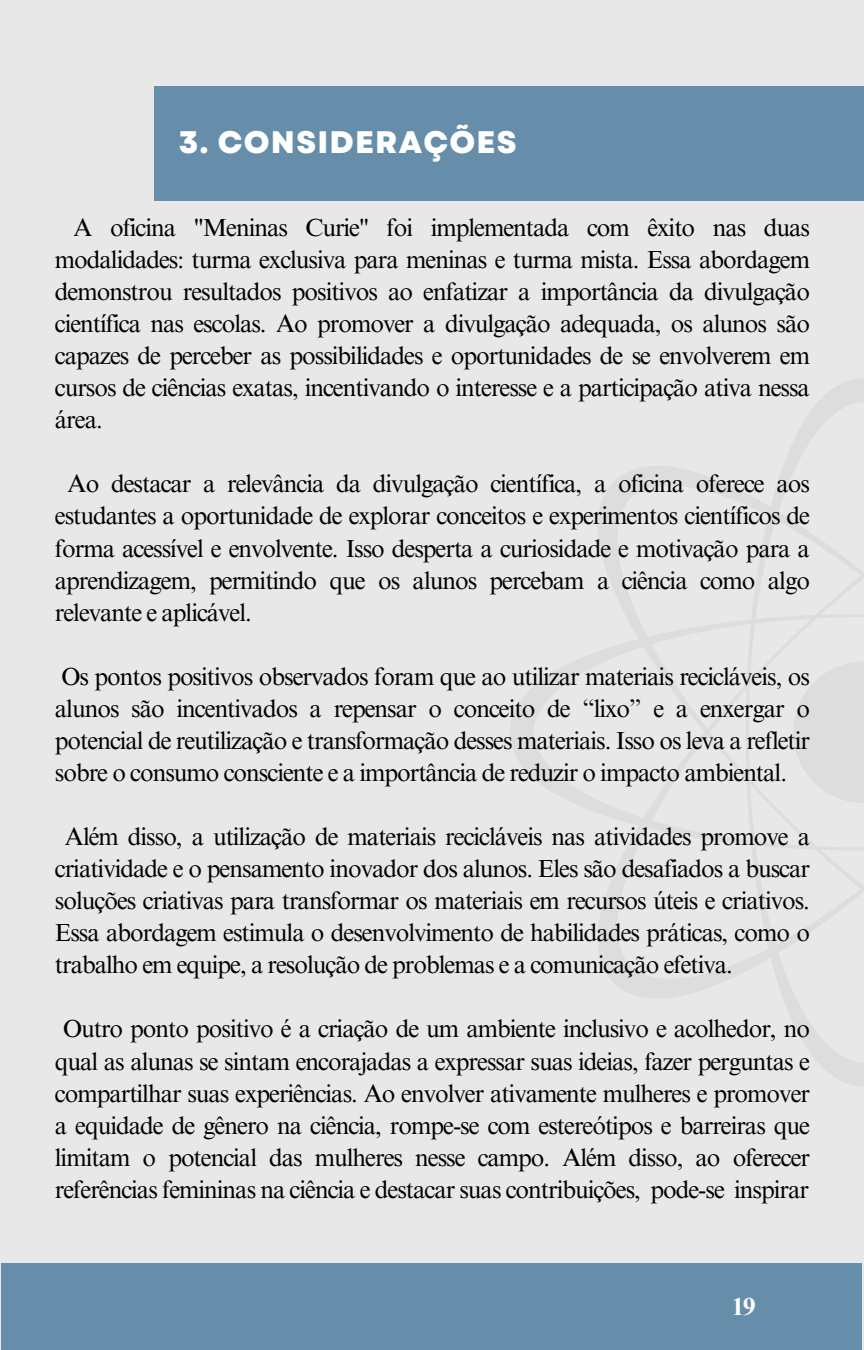
<style>
.page{position:relative;width:864px;height:1350px;background:#e9e8e9}
.page>*{position:absolute;margin:0;border:0;box-sizing:border-box;transform-origin:0 0}
.t1{font:800 31.05px "Garet";letter-spacing:.04em;color:#fff}
.t2{font:24.75px/31.9px "Times NRMT Pro";letter-spacing:-.04em;color:#000;text-align:justify}
.t3{font:700 24.75px "Times NRMT Pro";color:#fff}
</style>
<div class="page">
<div style="left:154px;top:86px;width:710px;height:115px;background:#668eaa"></div>
<div style="left:2px;top:1264px;width:860px;height:86px;background:#668eaa"></div>
<svg style="left:510px;top:378px;width:354px;height:708px"></svg>
<p class="t1" style="left:179px;top:120px;width:339px">3. CONSIDERAÇÕES</p>
<p class="t2" style="left:55px;top:215px;width:757px;text-indent:19px">A oficina "Meninas Curie" foi implementada com êxito nas duas modalidades: turma exclusiva para meninas e turma mista. Essa abordagem demonstrou resultados positivos ao enfatizar a importância da divulgação científica nas escolas. Ao promover a divulgação adequada, os alunos são capazes de perceber as possibilidades e oportunidades de se envolverem em cursos de ciências exatas, incentivando o interesse e a participação ativa nessa área.</p>
<p class="t2" style="left:55px;top:471px;width:757px;text-indent:13px">Ao destacar a relevância da divulgação científica, a oficina oferece aos estudantes a oportunidade de explorar conceitos e experimentos científicos de forma acessível e envolvente. Isso desperta a curiosidade e motivação para a aprendizagem, permitindo que os alunos percebam a ciência como algo relevante e aplicável.</p>
<p class="t2" style="left:55px;top:663px;width:757px">Os pontos positivos observados foram que ao utilizar materiais recicláveis, os alunos são incentivados a repensar o conceito de “lixo” e a enxergar o potencial de reutilização e transformação desses materiais. Isso os leva a refletir sobre o consumo consciente e a importância de reduzir o impacto ambiental.</p>
<p class="t2" style="left:55px;top:824px;width:757px;text-indent:10px">Além disso, a utilização de materiais recicláveis nas atividades promove a criatividade e o pensamento inovador dos alunos. Eles são desafiados a buscar soluções criativas para transformar os materiais em recursos úteis e criativos.<br>Essa abordagem estimula o desenvolvimento de habilidades práticas, como o trabalho em equipe, a resolução de problemas e a comunicação efetiva.</p>
<p class="t2" style="left:55px;top:1016px;width:757px;text-align:center">Outro ponto positivo é a criação de um ambiente inclusivo e acolhedor, no qual as alunas se sintam encorajadas a expressar suas ideias, fazer perguntas e compartilhar suas experiências. Ao envolver ativamente mulheres e promover a equidade de gênero na ciência, rompe-se com estereótipos e barreiras que limitam o potencial das mulheres nesse campo. Além disso, ao oferecer referências femininas na ciência e destacar suas contribuições, pode-se inspirar</p>
<p class="t3" style="left:732px;top:1297px;width:25px">19</p>
</div>
